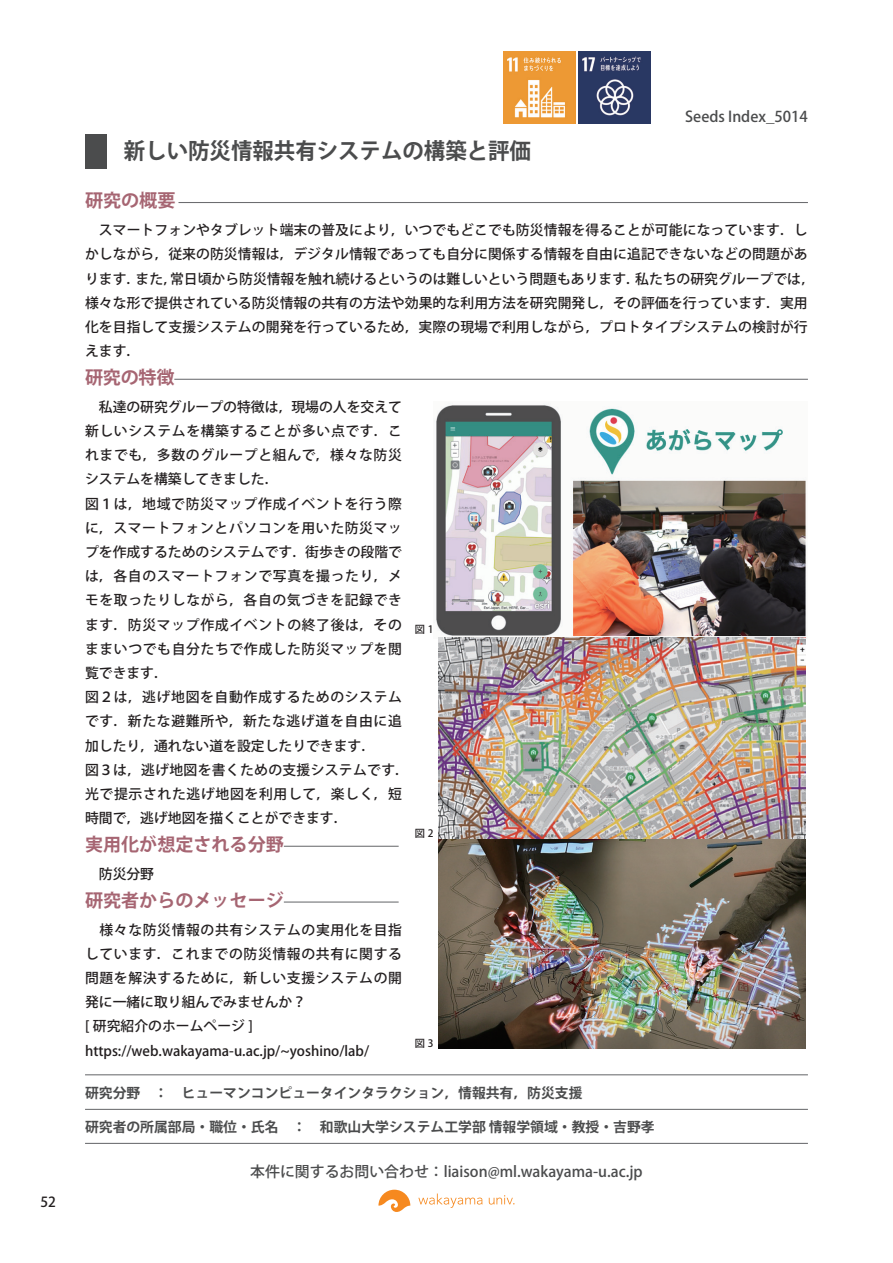
<style>
.page{position:relative;width:893px;height:1263px;background:#fff}
.page>*{position:absolute;margin:0;border:0;box-sizing:border-box;transform-origin:0 0}
.t1{font:700 22.35px "Koz Go Pro";color:#4b4c4d;scale:.96 1}
.t2{font:700 18px "Koz Go Pro";color:#a66572}
.t3{font:500 14.85px "Koz Go Pro";color:#4b4c4d}
.t4{font:500 13.8px/24.2px "Koz Go Pro";letter-spacing:.045em;color:#231f20}
.t5{font:500 13.8px/24.2px "Koz Go Pro";letter-spacing:.005em;color:#231f20}
.t6{font:700 13.8px "Koz Go Pro";color:#4b4c4d}
.t7{font:500 10.2px "Koz Go Pro";color:#231f20}
</style>
<div class="page">
<hr style="left:85px;top:1109px;width:723px;height:1px;background:#6c6d70">
<hr style="left:85px;top:1143px;width:723px;height:1px;background:#6c6d70">
<hr style="left:85px;top:1074px;width:723px;height:1px;background:#6c6d70">
<svg style="left:378px;top:1190px;width:32px;height:22px"></svg>
<svg style="left:418px;top:1193px;width:64px;height:15px"></svg>
<svg style="left:489px;top:1195px;width:25px;height:9px"></svg>
<hr style="left:178px;top:202px;width:630px;height:1px;background:#6c6d70">
<hr style="left:174px;top:379px;width:634px;height:1px;background:#6c6d70">
<hr style="left:284px;top:846px;width:115px;height:1px;background:#6c6d70">
<hr style="left:284px;top:901px;width:115px;height:1px;background:#6c6d70">
<div style="left:85px;top:134px;width:21px;height:34px;background:#4b4c4d"></div>
<img style="left:434px;top:404px;width:372px;height:234px">
<img style="left:438px;top:637px;width:367px;height:201px">
<img style="left:438px;top:840px;width:367px;height:208px">
<img style="left:579px;top:52px;width:72px;height:71px">
<img style="left:503px;top:52px;width:72px;height:71px">
<p class="t5" style="left:40px;top:1191px;width:17px">52</p>
<h1 class="t1" style="left:124px;top:137px;width:426px">新しい防災情報共有システムの構築と評価</h1>
<p class="t3" style="left:685px;top:107px;width:124px">Seeds Index_5014</p>
<h2 class="t2" style="left:85px;top:189px;width:92px">研究の概要</h2>
<p class="t5" style="left:85px;top:219px;width:731px">　スマートフォンやタブレット端末の普及により，いつでもどこでも防災情報を得ることが可能になっています．しかしながら，従来の防災情報は，デジタル情報であっても自分に関係する情報を自由に追記できないなどの問題があります．また，常日頃から防災情報を触れ続けるというのは難しいという問題もあります．私たちの研究グループでは，様々な形で提供されている防災情報の共有の方法や効果的な利用方法を研究開発し，その評価を行っています．実用化を目指して支援システムの開発を行っているため，実際の現場で利用しながら，プロトタイプシステムの検討が行えます．</p>
<h2 class="t2" style="left:85px;top:366px;width:91px">研究の特徴</h2>
<p class="t4" style="left:85px;top:395px;width:325px">　私達の研究グループの特徴は，現場の人を交えて新しいシステムを構築することが多い点です．これまでも，多数のグループと組んで，様々な防災システムを構築してきました．<br>図１は，地域で防災マップ作成イベントを行う際に，スマートフォンとパソコンを用いた防災マップを作成するためのシステムです．街歩きの段階では，各自のスマートフォンで写真を撮ったり，メモを取ったりしながら，各自の気づきを記録できます．防災マップ作成イベントの終了後は，そのままいつでも自分たちで作成した防災マップを閲覧できます．<br>図２は，逃げ地図を自動作成するためのシステムです．新たな避難所や，新たな逃げ道を自由に追加したり，通れない道を設定したりできます．<br>図３は，逃げ地図を書くための支援システムです．光で提示された逃げ地図を利用して，楽しく，短時間で，逃げ地図を描くことができます．</p>
<h2 class="t2" style="left:85px;top:833px;width:200px">実用化が想定される分野</h2>
<p class="t5" style="left:85px;top:862px;width:71px">　防災分野</p>
<h2 class="t2" style="left:85px;top:888px;width:200px">研究者からのメッセージ</h2>
<p class="t4" style="left:85px;top:918px;width:319px">　様々な防災情報の共有システムの実用化を目指しています．これまでの防災情報の共有に関する問題を解決するために，新しい支援システムの開発に一緒に取り組んでみませんか？<br>[ 研究紹介のホームページ ] https://web.wakayama-u.ac.jp/~yoshino/lab/</p>
<p class="t7" style="left:415px;top:623px;width:20px">図 1</p>
<p class="t7" style="left:415px;top:826px;width:20px">図 2</p>
<p class="t7" style="left:415px;top:1037px;width:20px">図 3</p>
<p class="t6" style="left:85px;top:1084px;width:499px">研究分野　：　ヒューマンコンピュータインタラクション，情報共有，防災支援</p>
<p class="t6" style="left:85px;top:1118px;width:571px">研究者の所属部局・職位・氏名　：　和歌山大学システム工学部 情報学領域・教授・吉野孝</p>
<p class="t3" style="left:250px;top:1161px;width:394px">本件に関するお問い合わせ：liaison@ml.wakayama-u.ac.jp</p>
</div>
